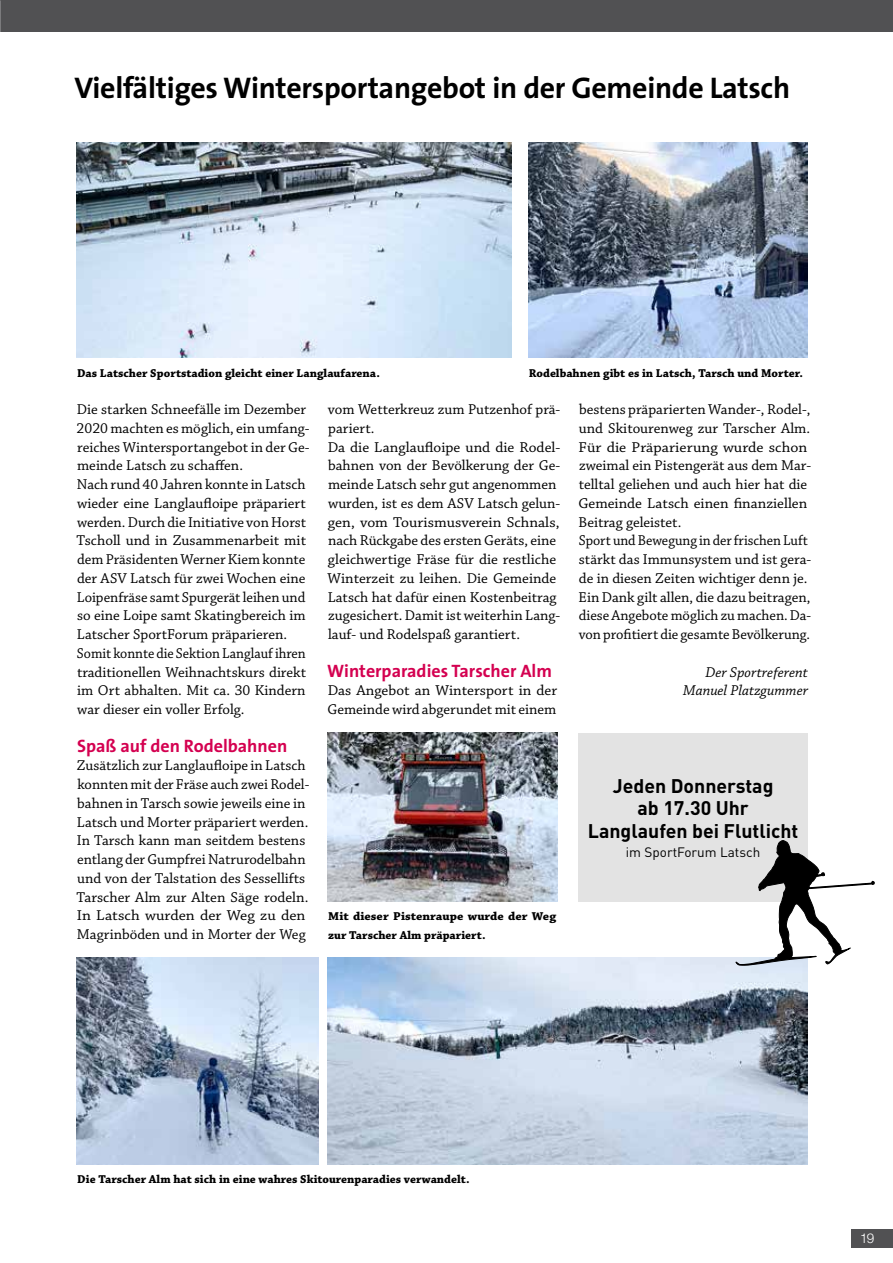
<style>
.page{position:relative;width:893px;height:1263px;background:#fff}
.page>*{position:absolute;margin:0;border:0;box-sizing:border-box;transform-origin:0 0}
.t1{font:700 30px "The Sans";letter-spacing:-.01em;color:#000}
.t2{font:700 19.5px/22.5px "DIN Pro";color:#000;text-align:center}
.t3{font:700 18px "The Sans";color:#d40050}
.t4{font:15px/18.8px "Chaparral Pro";color:#000}
.t5{font:italic 15px/18.8px "Chaparral Pro";color:#000;text-align:right}
.t6{font:13.5px "DIN Pro";color:#000}
.t7{font:300 13.5px "Helvetica Neue LT Pro";color:#fff}
.t8{font:700 12px "Chaparral Pro";color:#000}
.t9{font:700 12px/18.8px "Chaparral Pro";color:#000;scale:1.06 1}
</style>
<div class="page">
<div style="left:851px;top:1229px;width:42px;height:19px;background:#515153"></div>
<div style="left:0;top:0;width:893px;height:31px;background:#515153"></div>
<div style="left:578px;top:733px;width:230px;height:169px;background:#e3e3e3"></div>
<img style="left:77px;top:142px;width:435px;height:216px">
<img style="left:327px;top:958px;width:481px;height:206px">
<img style="left:528px;top:142px;width:280px;height:216px">
<img style="left:77px;top:958px;width:242px;height:206px">
<img style="left:327px;top:733px;width:230px;height:169px">
<svg style="left:736px;top:840px;width:139px;height:125px"></svg>
<h1 class="t1" style="left:74px;top:63px;width:717px">Vielfältiges Wintersportangebot in der Gemeinde Latsch</h1>
<p class="t8" style="left:77px;top:366px;width:304px">Das Latscher Sportstadion gleicht einer Langlaufarena.</p>
<p class="t8" style="left:529px;top:366px;width:276px">Rodelbahnen gibt es in Latsch, Tarsch und Morter.</p>
<p class="t4" style="left:77px;top:401px;width:234px">Die starken Schneefälle im Dezember 2020 machten es möglich, ein umfang&shy;reiches Wintersportangebot in der Ge&shy;meinde Latsch zu schaffen.<br>Nach rund 40 Jahren konnte in Latsch wieder eine Langlaufloipe präpariert werden. Durch die Initiative von Horst Tscholl und in Zusammenarbeit mit dem Präsidenten Werner Kiem konnte der ASV Latsch für zwei Wochen eine Loipenfräse samt Spurgerät leihen und so eine Loipe samt Skatingbereich im Latscher SportForum präparieren.<br>Somit konnte die Sektion Langlauf ihren traditionellen Weihnachtskurs direkt im Ort abhalten. Mit ca. 30 Kindern war dieser ein voller Erfolg.</p>
<p class="t3" style="left:77px;top:730px;width:212px">Spaß auf den Rodelbahnen</p>
<p class="t4" style="left:77px;top:757px;width:234px">Zusätzlich zur Langlaufloipe in Latsch konnten mit der Fräse auch zwei Rodel&shy;bahnen in Tarsch sowie jeweils eine in Latsch und Morter präpariert werden.<br>In Tarsch kann man seitdem bestens entlang der Gumpfrei Natrurodelbahn und von der Talstation des Sessellifts Tarscher Alm zur Alten Säge rodeln.<br>In Latsch wurden der Weg zu den Magrinböden und in Morter der Weg</p>
<p class="t4" style="left:328px;top:401px;width:234px">vom Wetterkreuz zum Putzenhof prä&shy;pariert.<br>Da die Langlaufloipe und die Rodel&shy;bahnen von der Bevölkerung der Ge&shy;meinde Latsch sehr gut angenommen wurden, ist es dem ASV Latsch gelun&shy;gen, vom Tourismusverein Schnals, nach Rückgabe des ersten Geräts, eine gleichwertige Fräse für die restliche Winterzeit zu leihen. Die Gemeinde Latsch hat dafür einen Kostenbeitrag zugesichert. Damit ist weiterhin Lang&shy;lauf- und Rodelspaß garantiert.</p>
<p class="t3" style="left:327px;top:655px;width:226px">Winterparadies Tarscher Alm</p>
<p class="t4" style="left:327px;top:682px;width:231px">Das Angebot an Wintersport in der<br>Gemeinde wird abgerundet mit einem</p>
<p class="t9" style="left:328px;top:908px;width:217px">Mit dieser Pistenraupe wurde der Weg zur Tarscher Alm präpariert.</p>
<p class="t4" style="left:578px;top:401px;width:234px">bestens präparierten Wander-, Rodel-, und Skitourenweg zur Tarscher Alm.<br>Für die Präparierung wurde schon zweimal ein Pistengerät aus dem Mar&shy;telltal geliehen und auch hier hat die Gemeinde Latsch einen finanziellen Beitrag geleistet.<br>Sport und Bewegung in der frischen Luft stärkt das Immunsystem und ist gera&shy;de in diesen Zeiten wichtiger denn je.<br>Ein Dank gilt allen, die dazu beitragen, diese Angebote möglich zu machen. Da&shy;von profitiert die gesamte Bevölkerung.</p>
<p class="t5" style="left:683px;top:663px;width:126px">Der Sportreferent<br>Manuel Platzgummer</p>
<h2 class="t2" style="left:588px;top:773px;width:212px">Jeden Donnerstag<br>ab 17.30 Uhr<br>Langlaufen bei Flutlicht</h2>
<p class="t6" style="left:626px;top:843px;width:136px">im SportForum Latsch</p>
<p class="t8" style="left:77px;top:1172px;width:394px">Die Tarscher Alm hat sich in eine wahres Skitourenparadies verwandelt.</p>
<p class="t7" style="left:860px;top:1229px;width:16px">19</p>
</div>
